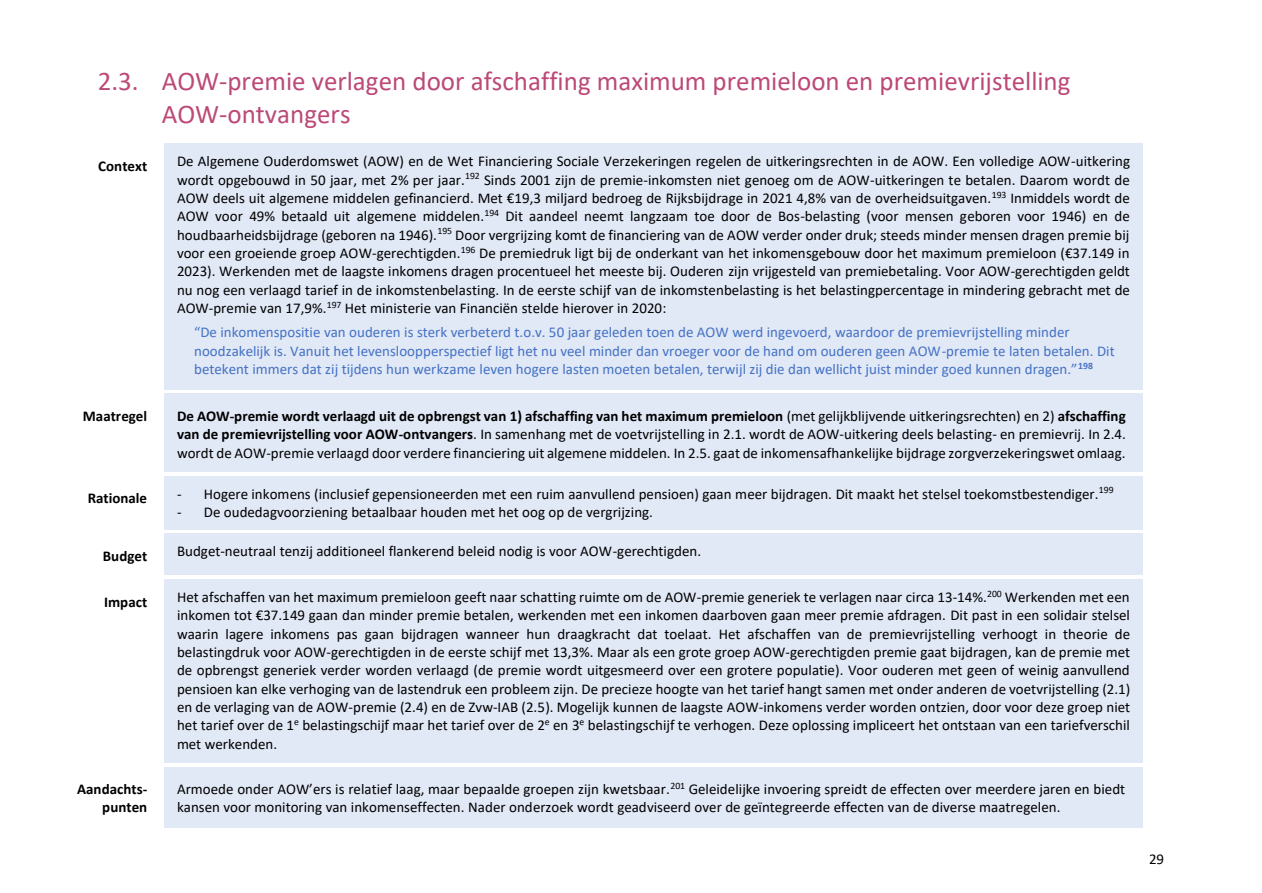
<style>
.page{position:relative;width:1262px;height:893px;background:#fff}
.page>*{position:absolute;margin:0;border:0;box-sizing:border-box;transform-origin:0 0}
.t1{font:27px/33px "Calibri";color:#bc4977}
.t2{font:15px/18.3px "Calibri";color:#000;text-align:justify}
.t3{font:15px/18.3px "Calibri";color:#4472c4}
.t4{font:700 15px/18.3px "Calibri";color:#000;text-align:right}
.s1{font-weight:700}
</style>
<div class="page">
<div style="left:164px;top:143px;width:978px;height:247px;background:#e1e8f6"></div>
<div style="left:164px;top:393px;width:978px;height:79px;background:#e1e8f6"></div>
<div style="left:164px;top:475px;width:978px;height:55px;background:#e1e8f6"></div>
<div style="left:164px;top:533px;width:978px;height:42px;background:#e1e8f6"></div>
<div style="left:164px;top:579px;width:978px;height:184px;background:#e1e8f6"></div>
<div style="left:177px;top:775px;width:953px;height:23px;background:#e1e8f6"></div>
<div style="left:177px;top:798px;width:953px;height:22px;background:#e1e8f6"></div>
<div style="left:164px;top:766px;width:978px;height:9px;background:#e1e8f6"></div>
<div style="left:164px;top:820px;width:978px;height:7px;background:#e1e8f6"></div>
<h1 class="t1" style="left:162px;top:66px;width:910px;text-indent:-64px">2.3. AOW-premie verlagen door afschaffing maximum premieloon en premievrijstelling<br>AOW-ontvangers</h1>
<p class="t4" style="left:98px;top:158px;width:50px">Context</p>
<p class="t2" style="left:177px;top:153px;width:954px">De Algemene Ouderdomswet (AOW) en de Wet Financiering Sociale Verzekeringen regelen de uitkeringsrechten in de AOW. Een volledige AOW-uitkering wordt opgebouwd in 50 jaar, met 2% per jaar.<sup>192</sup> Sinds 2001 zijn de premie-inkomsten niet genoeg om de AOW-uitkeringen te betalen. Daarom wordt de AOW deels uit algemene middelen gefinancierd. Met €19,3 miljard bedroeg de Rijksbijdrage in 2021 4,8% van de overheidsuitgaven.<sup>193</sup> Inmiddels wordt de AOW voor 49% betaald uit algemene middelen.<sup>194</sup> Dit aandeel neemt langzaam toe door de Bos-belasting (voor mensen geboren voor 1946) en de houdbaarheidsbijdrage (geboren na 1946).<sup>195</sup> Door vergrijzing komt de financiering van de AOW verder onder druk; steeds minder mensen dragen premie bij voor een groeiende groep AOW-gerechtigden.<sup>196</sup> De premiedruk ligt bij de onderkant van het inkomensgebouw door het maximum premieloon (€37.149 in 2023). Werkenden met de laagste inkomens dragen procentueel het meeste bij. Ouderen zijn vrijgesteld van premiebetaling. Voor AOW-gerechtigden geldt nu nog een verlaagd tarief in de inkomstenbelasting. In de eerste schijf van de inkomstenbelasting is het belastingpercentage in mindering gebracht met de AOW-premie van 17,9%.<sup>197</sup> Het ministerie van Financiën stelde hierover in 2020:</p>
<p class="t3" style="left:194px;top:324px;width:922px">“De inkomenspositie van ouderen is sterk verbeterd t.o.v. 50 jaar geleden toen de AOW werd ingevoerd, waardoor de premievrijstelling minder noodzakelijk is. Vanuit het levensloopperspectief ligt het nu veel minder dan vroeger voor de hand om ouderen geen AOW-premie te laten betalen. Dit betekent immers dat zij tijdens hun werkzame leven hogere lasten moeten betalen, terwijl zij die dan wellicht juist minder goed kunnen dragen.”<sup>198</sup></p>
<p class="t4" style="left:83px;top:408px;width:66px">Maatregel</p>
<p class="t2" style="left:177px;top:408px;width:950px"><span class="s1">De AOW-premie wordt verlaagd uit de opbrengst van 1) afschaffing van het maximum premieloon</span> (met gelijkblijvende uitkeringsrechten) en 2) <span class="s1">afschaffing van de premievrijstelling voor AOW-ontvangers</span>. In samenhang met de voetvrijstelling in 2.1. wordt de AOW-uitkering deels belasting- en premievrij. In 2.4. wordt de AOW-premie verlaagd door verdere financiering uit algemene middelen. In 2.5. gaat de inkomensafhankelijke bijdrage zorgverzekeringswet omlaag.</p>
<p class="t4" style="left:88px;top:490px;width:61px">Rationale</p>
<p class="t2" style="left:177px;top:485px;width:938px">- Hogere inkomens (inclusief gepensioneerden met een ruim aanvullend pensioen) gaan meer bijdragen. Dit maakt het stelsel toekomstbestendiger.<sup>199</sup></p>
<p class="t2" style="left:177px;top:504px;width:477px">- De oudedagvoorziening betaalbaar houden met het oog op de vergrijzing.</p>
<p class="t4" style="left:103px;top:548px;width:46px">Budget</p>
<p class="t2" style="left:177px;top:543px;width:525px">Budget-neutraal tenzij additioneel flankerend beleid nodig is voor AOW-gerechtigden.</p>
<p class="t4" style="left:104px;top:593px;width:45px">Impact</p>
<p class="t2" style="left:177px;top:589px;width:954px">Het afschaffen van het maximum premieloon geeft naar schatting ruimte om de AOW-premie generiek te verlagen naar circa 13-14%.<sup>200</sup> Werkenden met een inkomen tot €37.149 gaan dan minder premie betalen, werkenden met een inkomen daarboven gaan meer premie afdragen. Dit past in een solidair stelsel waarin lagere inkomens pas gaan bijdragen wanneer hun draagkracht dat toelaat. Het afschaffen van de premievrijstelling verhoogt in theorie de belastingdruk voor AOW-gerechtigden in de eerste schijf met 13,3%. Maar als een grote groep AOW-gerechtigden premie gaat bijdragen, kan de premie met de opbrengst generiek verder worden verlaagd (de premie wordt uitgesmeerd over een grotere populatie). Voor ouderen met geen of weinig aanvullend pensioen kan elke verhoging van de lastendruk een probleem zijn. De precieze hoogte van het tarief hangt samen met onder anderen de voetvrijstelling (2.1) en de verlaging van de AOW-premie (2.4) en de Zvw-IAB (2.5). Mogelijk kunnen de laagste AOW-inkomens verder worden ontzien, door voor deze groep niet het tarief over de 1<sup>e</sup> belastingschijf maar het tarief over de 2<sup>e</sup> en 3<sup>e</sup> belastingschijf te verhogen. Deze oplossing impliceert het ontstaan van een tariefverschil met werkenden.</p>
<p class="t4" style="left:77px;top:781px;width:72px">Aandachts&shy;punten</p>
<p class="t2" style="left:177px;top:781px;width:949px">Armoede onder AOW’ers is relatief laag, maar bepaalde groepen zijn kwetsbaar.<sup>201</sup> Geleidelijke invoering spreidt de effecten over meerdere jaren en biedt kansen voor monitoring van inkomenseffecten. Nader onderzoek wordt geadviseerd over de geïntegreerde effecten van de diverse maatregelen.</p>
<p class="t2" style="left:1149px;top:850px;width:17px">29</p>
</div>
